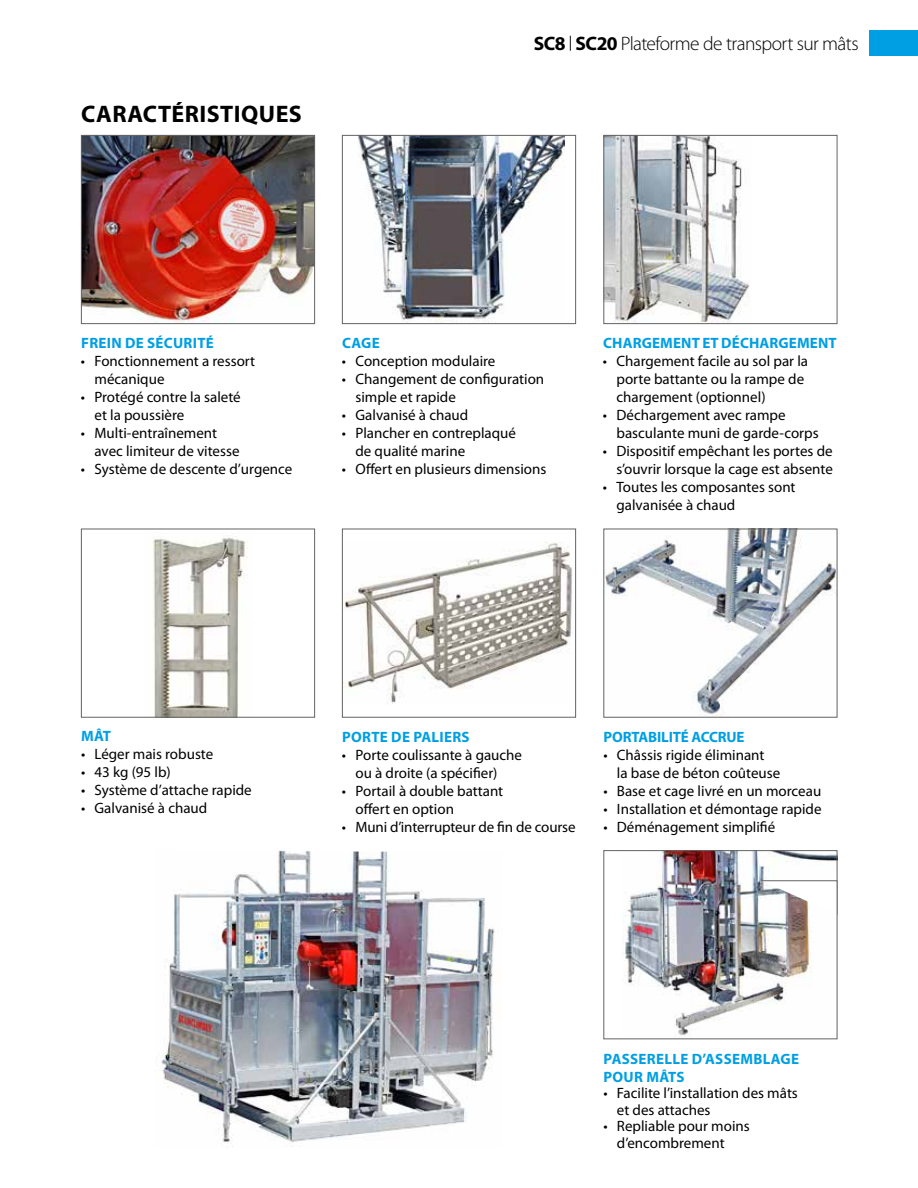
<style>
.page{position:relative;width:918px;height:1188px;background:#fff}
.page>*{position:absolute;margin:0;border:0;box-sizing:border-box;transform-origin:0 0}
.t1{font:700 24px "Myriad Pro";letter-spacing:.02em;color:#000}
.t2{font:300 19.5px "Myriad Pro";letter-spacing:-.035em;color:#000}
.t3{font:15px/18px "Myriad Pro";color:#000}
.t4{font:700 15px/18px "Myriad Pro";letter-spacing:.015em;color:#009fe3}
.t5{font:700 15px "Myriad Pro";letter-spacing:-.01em;color:#009fe3}
.s1{font-weight:700}
</style>
<div class="page">
<div style="left:869px;top:30px;width:49px;height:25px;background:#009fe3"></div>
<img style="left:605px;top:137px;width:145px;height:185px">
<div style="left:603px;top:135px;width:234px;height:189px;border:1px solid #646363"></div>
<img style="left:358px;top:137px;width:207px;height:185px">
<div style="left:342px;top:135px;width:234px;height:189px;border:1px solid #646363"></div>
<img style="left:344px;top:542px;width:228px;height:162px">
<div style="left:342px;top:529px;width:234px;height:189px;border:1px solid #646363"></div>
<img style="left:152px;top:532px;width:96px;height:184px">
<div style="left:81px;top:529px;width:234px;height:189px;border:1px solid #646363"></div>
<img style="left:605px;top:531px;width:230px;height:185px">
<div style="left:603px;top:529px;width:234px;height:189px;border:1px solid #646363"></div>
<img style="left:83px;top:137px;width:230px;height:185px">
<div style="left:81px;top:135px;width:234px;height:189px;border:1px solid #646363"></div>
<img style="left:161px;top:850px;width:334px;height:297px">
<img style="left:622px;top:852px;width:213px;height:184px">
<div style="left:603px;top:850px;width:234px;height:189px;border:1px solid #646363"></div>
<svg style="left:761px;top:880px;width:77px;height:35px"></svg>
<h1 class="t1" style="left:81px;top:98px;width:222px">CARACTÉRISTIQUES</h1>
<h2 class="t2" style="left:534px;top:32px;width:326px"><span class="s1">SC8</span> <sup>|</sup> <span class="s1">SC20</span> Plateforme de transport sur mâts</h2>
<p class="t4" style="left:81px;top:334px;width:134px">FREIN DE SÉCURITÉ</p>
<p class="t3" style="left:94px;top:352px;width:162px;text-indent:-14px">• Fonctionnement a ressort mécanique</p>
<p class="t3" style="left:94px;top:388px;width:148px;text-indent:-14px">• Protégé contre la saleté et la poussière</p>
<p class="t3" style="left:94px;top:424px;width:147px;text-indent:-14px">• Multi-entraînement avec limiteur de vitesse</p>
<p class="t3" style="left:81px;top:460px;width:213px">• Système de descente d’urgence</p>
<p class="t4" style="left:342px;top:334px;width:39px">CAGE</p>
<p class="t3" style="left:342px;top:352px;width:155px">• Conception modulaire</p>
<p class="t3" style="left:355px;top:370px;width:190px;text-indent:-14px">• Changement de configuration simple et rapide</p>
<p class="t3" style="left:342px;top:406px;width:128px">• Galvanisé à chaud</p>
<p class="t3" style="left:355px;top:424px;width:162px;text-indent:-14px">• Plancher en contreplaqué de qualité marine</p>
<p class="t3" style="left:342px;top:460px;width:206px">• Offert en plusieurs dimensions</p>
<p class="t4" style="left:603px;top:334px;width:235px">CHARGEMENT ET DÉCHARGEMENT</p>
<p class="t3" style="left:616px;top:352px;width:193px;text-indent:-14px">• Chargement facile au sol par la porte battante ou la rampe de chargement (optionnel)</p>
<p class="t3" style="left:616px;top:406px;width:204px;text-indent:-14px">• Déchargement avec rampe basculante muni de garde-corps</p>
<p class="t3" style="left:603px;top:442px;width:231px;text-align:right">• Dispositif empêchant les portes de s’ouvrir lorsque la cage est absente</p>
<p class="t3" style="left:616px;top:478px;width:181px;text-indent:-14px">• Toutes les composantes sont galvanisée à chaud</p>
<p class="t4" style="left:81px;top:727px;width:32px">MÂT</p>
<p class="t3" style="left:81px;top:745px;width:134px">• Léger mais robuste</p>
<p class="t3" style="left:81px;top:763px;width:91px">• 43 kg (95 lb)</p>
<p class="t3" style="left:81px;top:781px;width:172px">• Système d’attache rapide</p>
<p class="t3" style="left:81px;top:799px;width:128px">• Galvanisé à chaud</p>
<p class="t4" style="left:342px;top:727px;width:129px">PORTE DE PALIERS</p>
<p class="t3" style="left:355px;top:746px;width:168px;text-indent:-14px">• Porte coulissante à gauche ou à droite (a spécifier)</p>
<p class="t3" style="left:355px;top:782px;width:149px;text-indent:-14px">• Portail à double battant offert en option</p>
<p class="t3" style="left:342px;top:818px;width:235px">• Muni d’interrupteur de fin de course</p>
<p class="t5" style="left:604px;top:727px;width:142px">PORTABILITÉ ACCRUE</p>
<p class="t3" style="left:617px;top:746px;width:165px;text-indent:-14px">• Châssis rigide éliminant<br>la base de béton coûteuse</p>
<p class="t3" style="left:603px;top:782px;width:219px">• Base et cage livré en un morceau</p>
<p class="t3" style="left:603px;top:800px;width:220px">• Installation et démontage rapide</p>
<p class="t3" style="left:603px;top:818px;width:173px">• Déménagement simplifié</p>
<p class="t4" style="left:604px;top:1049px;width:197px">PASSERELLE D’ASSEMBLAGE<br>POUR MÂTS</p>
<p class="t3" style="left:617px;top:1084px;width:182px;line-height:16.5px;text-indent:-14px">• Facilite l’installation des mâts et des attaches</p>
<p class="t3" style="left:617px;top:1117px;width:134px;line-height:16.5px;text-indent:-14px">• Repliable pour moins d’encombrement</p>
</div>
